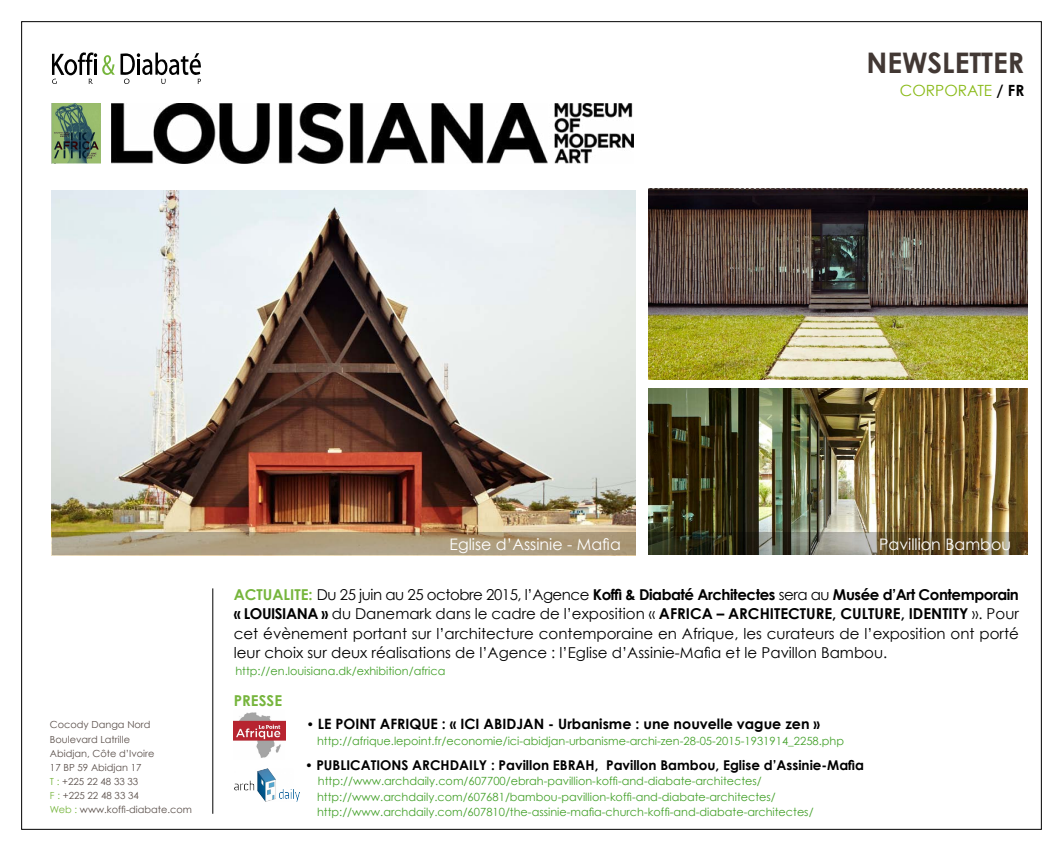
<style>
.page{position:relative;width:1063px;height:851px;background:#fff}
.page>*{position:absolute;margin:0;border:0;box-sizing:border-box;transform-origin:0 0}
.t1{font:700 28.28px "Century Gothic";color:#423834}
.t2{font:15.9px "Century Gothic";color:#fff}
.t3{font:15.45px "Century Gothic";color:#89ba17}
.t4{font:15px/19.5px "Century Gothic";color:#000;text-align:justify}
.t5{font:700 15px "Century Gothic";color:#76b53c}
.t6{font:700 14.25px "Century Gothic";color:#000}
.t7{font:700 13.5px "Century Gothic";color:#000}
.t8{font:11.25px/15.6px "Century Gothic";color:#44a12b}
.t9{font:9.75px/14.2px "Century Gothic";color:#5a4f4a}
.s1{font-weight:700;color:#000}
.s2{color:#76b53c}
.s3{font-weight:700;color:#76b53c}
.s4{font-weight:700}
.s5{font-weight:400;font-size:12.9px}
</style>
<div class="page">
<svg style="left:52px;top:52px;width:63px;height:32px"></svg>
<svg style="left:121px;top:53px;width:80px;height:31px"></svg>
<img style="left:52px;top:103px;width:49px;height:60px">
<img style="left:52px;top:191px;width:583px;height:341px">
<img style="left:111px;top:103px;width:522px;height:60px">
<img style="left:648px;top:189px;width:379px;height:190px">
<img style="left:648px;top:388px;width:379px;height:167px">
<hr style="left:213px;top:588px;width:1px;height:225px;background:#000">
<img style="left:234px;top:712px;width:51px;height:46px">
<img style="left:235px;top:768px;width:65px;height:33px">
<svg style="left:52px;top:532px;width:583px;height:23px;fill:#af9e80"></svg>
<img style="left:648px;top:532px;width:379px;height:22px">
<h1 class="t1" style="left:866px;top:45px;width:159px">NEWSLETTER</h1>
<h3 class="t3" style="left:900px;top:81px;width:126px">CORPORATE <span class="s1">/ FR</span></h3>
<p class="t9" style="left:50px;top:717px;width:144px">Cocody Danga Nord<br>Boulevard Latrille<br>Abidjan, Côte d’Ivoire<br>17 BP 59 Abidjan 17<br><span class="s2">T :</span> +225 22 48 33 33<br><span class="s2">F :</span> +225 22 48 33 34<br><span class="s2">Web :</span> www.koffi-diabate.com</p>
<h2 class="t2" style="left:450px;top:534px;width:173px">Eglise d’assinie - mafia</h2>
<h2 class="t2" style="left:879px;top:534px;width:133px">Pavillion Bambou</h2>
<p class="t4" style="left:234px;top:584px;width:787px"><span class="s3">ACTUALITE:</span> Du 25 juin au 25 octobre 2015, l’Agence <span class="s4">Koffi &amp; Diabaté Architectes</span> sera au <span class="s4">Musée d’Art Contemporain « LOUISIANA »</span> du Danemark dans le cadre de l’exposition « <span class="s4">AFRICA – ARCHITECTURE, CULTURE, IDENTITY</span> ». Pour cet évènement portant sur l’architecture contemporaine en Afrique, les curateurs de l’exposition ont porté leur choix sur deux réalisations de l’Agence : l’Eglise d’Assinie-Mafia et le Pavillon Bambou.</p>
<h3 class="t5" style="left:234px;top:691px;width:50px">PRESSE</h3>
<p class="t6" style="left:306px;top:715px;width:46px"><span class="s5">•</span> Le Point</p>
<p class="t6" style="left:380px;top:715px;width:442px">Afrique : « ICI ABIDJAN - Urbanisme : une nouvelle vague zen »</p>
<p class="t8" style="left:317px;top:732px;width:529px">http://afrique.lepoint.fr/economie/ici-abidjan-urbanisme-archi-zen-28-05-2015-1931914_2258.php</p>
<p class="t7" style="left:305px;top:756px;width:561px"><span class="s5">•</span> PUBLICATIONS ARCHDAILY : Pavillon EBRAH, Pavillon Bambou, Eglise d’Assinie-Mafia</p>
<p class="t8" style="left:317px;top:773px;width:498px">http://www.archdaily.com/607700/ebrah-pavillion-koffi-and-diabate-architectes/ http://www.archdaily.com/607681/bambou-pavillion-koffi-and-diabate-architectes/ http://www.archdaily.com/607810/the-assinie-mafia-church-koffi-and-diabate-architectes/</p>
<p class="t8" style="left:235px;top:662px;width:212px">http://en.louisiana.dk/exhibition/africa</p>
</div>
